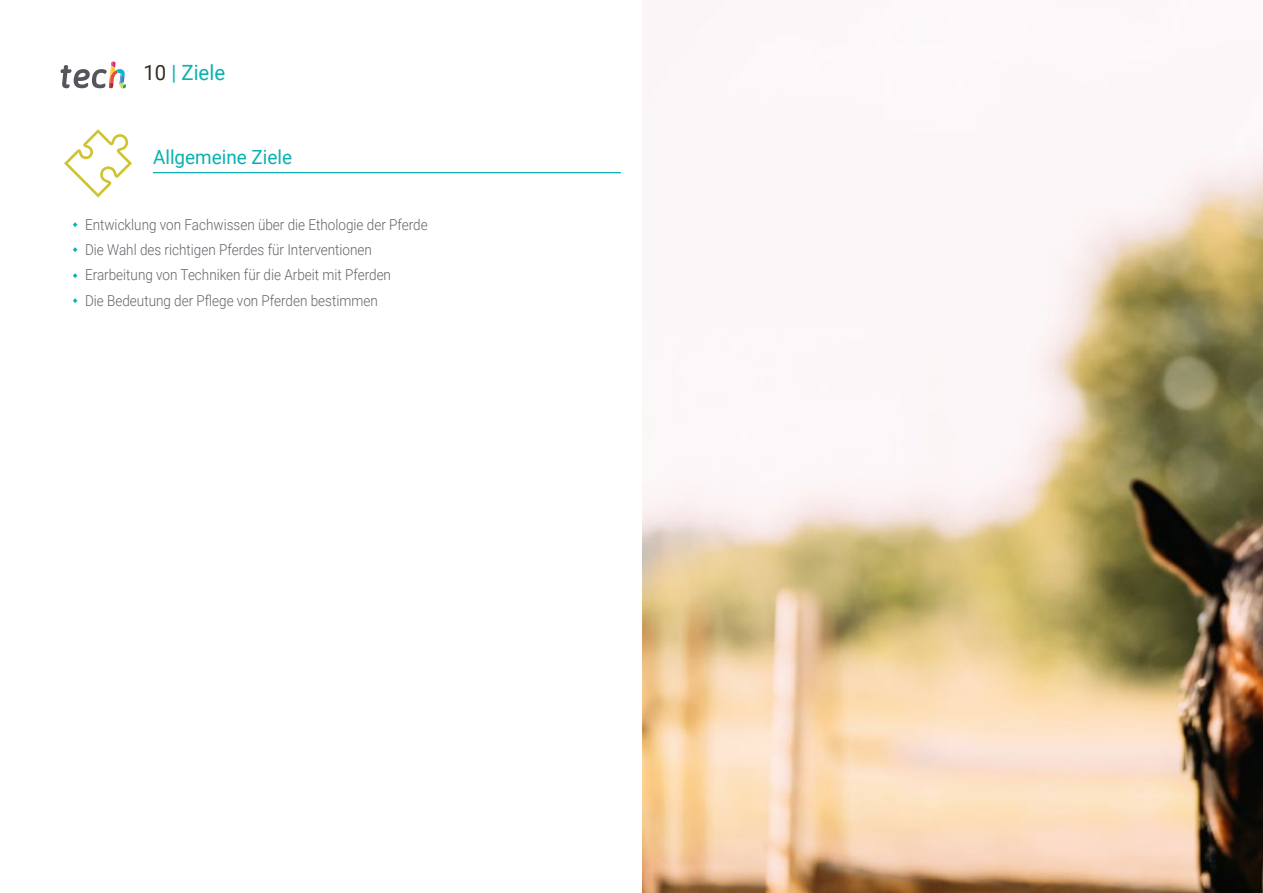
<style>
.page{position:relative;width:1263px;height:893px;background:#fff}
.page>*{position:absolute;margin:0;border:0;box-sizing:border-box;transform-origin:0 0}
.t1{font:21px "Roboto";color:#09b2af}
.t2{font:19.5px "Roboto";color:#09b2af}
.t3{font:300 15px/25.2px "Roboto";color:#61646a;scale:.9 1}
.s1{color:#312e20}
</style>
<div class="page">
<img style="left:642px;top:15px;width:621px;height:878px">
<hr style="left:153px;top:172px;width:468px;height:1px;background:#09b2af">
<svg style="left:64px;top:129px;width:68px;height:68px"></svg>
<svg style="left:61px;top:62px;width:65px;height:27px"></svg>
<h1 class="t1" style="left:144px;top:57px;width:83px"><span class="s1">10</span> | Ziele</h1>
<h2 class="t2" style="left:153px;top:144px;width:141px">Allgemeine Ziele</h2>
<p class="t3" style="left:85px;top:211px;width:382px">Entwicklung von Fachwissen über die Ethologie der Pferde Die Wahl des richtigen Pferdes für Interventionen Erarbeitung von Techniken für die Arbeit mit Pferden<br>Die Bedeutung der Pflege von Pferden bestimmen</p>
</div>
